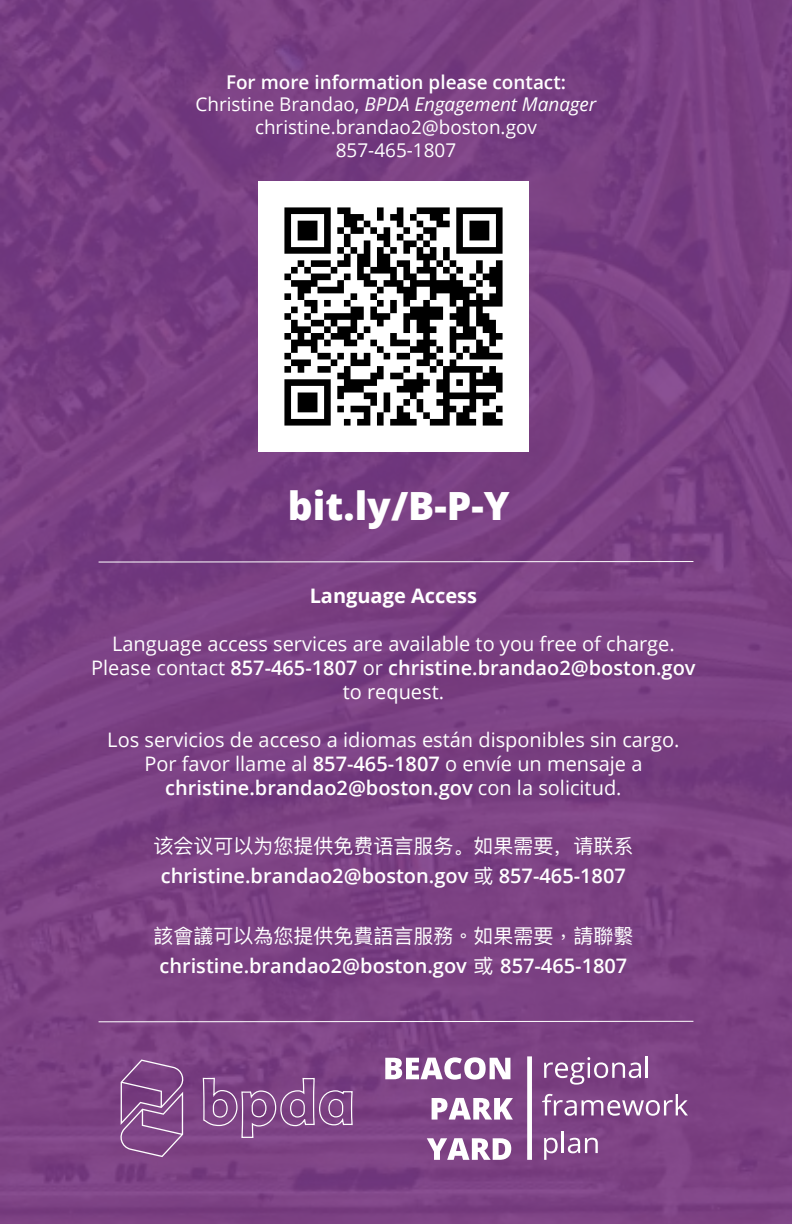
<style>
.page{position:relative;width:792px;height:1224px;background:#7c3a87}
.page>*{position:absolute;margin:0;border:0;box-sizing:border-box;transform-origin:0 0}
.t1{font:800 38.8px "Open Sans";color:#fff}
.t2{font:600 20px "Open Sans";color:#fff}
.t3{font:20px "Open Sans";color:#fff}
.t4{font:20px "Ping Fang SC";color:#fff}
.t5{font:20px "Ping Fang TC";color:#fff}
.t6{font:700 20px "Open Sans";color:#fff}
.t7{font:19px "Open Sans";color:#fff}
.t8{font:italic 19px "Open Sans";color:#fff}
.t9{font:600 19px "Open Sans";color:#fff}
.s1{font-style:normal}
.s2{font-weight:400}
.s3{font-weight:600}
.s4{font-family:"Ping Fang SC";font-weight:400}
.s5{font-family:"Ping Fang TC";font-weight:400}
</style>
<div class="page">
<img style="left:258px;top:181px;width:271px;height:271px">
<hr style="left:99px;top:561px;width:594px;height:1px;background:#fff">
<hr style="left:99px;top:1021px;width:594px;height:1px;background:#fff">
<svg style="left:385px;top:1057px;width:125px;height:23px"></svg>
<svg style="left:432px;top:1098px;width:81px;height:22px"></svg>
<svg style="left:427px;top:1138px;width:84px;height:22px"></svg>
<svg style="left:544px;top:1057px;width:97px;height:28px"></svg>
<hr style="left:646px;top:1056px;width:2px;height:22px;background:#fff">
<svg style="left:542px;top:1094px;width:146px;height:22px"></svg>
<svg style="left:544px;top:1138px;width:14px;height:22px"></svg>
<hr style="left:562px;top:1132px;width:2px;height:21px;background:#fff">
<svg style="left:568px;top:1138px;width:30px;height:15px"></svg>
<div style="left:527px;top:1056px;width:5px;height:104px;background:#fff"></div>
<svg style="left:117px;top:1059px;width:70px;height:98px"></svg>
<svg style="left:202px;top:1077px;width:151px;height:62px"></svg>
<p class="t9" style="left:226px;top:69px;width:341px">For more information please contact:</p>
<p class="t8" style="left:196px;top:91px;width:402px"><span class="s1">Christine Brandao,</span> BPDA Engagement Manager</p>
<p class="t7" style="left:255px;top:114px;width:283px">christine.brandao2@boston.gov</p>
<p class="t7" style="left:336px;top:137px;width:122px">857-465-1807</p>
<p class="t1" style="left:288px;top:477px;width:223px">bit.ly/B-P-Y</p>
<p class="t6" style="left:310px;top:582px;width:169px">Language Access</p>
<p class="t3" style="left:112px;top:630px;width:564px">Language access services are available to you free of charge.</p>
<p class="t2" style="left:91px;top:654px;width:606px"><span class="s2">Please contact</span> 857-465-1807 <span class="s2">or</span> christine.brandao2@boston.gov</p>
<p class="t3" style="left:343px;top:678px;width:103px">to request.</p>
<p class="t3" style="left:107px;top:726px;width:574px">Los servicios de acceso a idiomas están disponibles sin cargo.</p>
<p class="t3" style="left:144px;top:750px;width:500px">Por favor llame al <span class="s3">857-465-1807</span> o envíe un mensaje a</p>
<p class="t2" style="left:165px;top:774px;width:458px">christine.brandao2@boston.gov <span class="s2">con la solicitud.</span></p>
<p class="t4" style="left:153px;top:834px;width:482px">该会议可以为您提供免费语言服务。如果需要，请联系</p>
<p class="t2" style="left:161px;top:862px;width:466px">christine.brandao2@boston.gov <span class="s4">或</span> 857-465-1807</p>
<p class="t5" style="left:153px;top:924px;width:482px">該會議可以為您提供免費語言服務。如果需要，請聯繫</p>
<p class="t2" style="left:159px;top:952px;width:469px">christine.brandao2@boston.gov <span class="s5">或</span> 857-465-1807</p>
</div>
